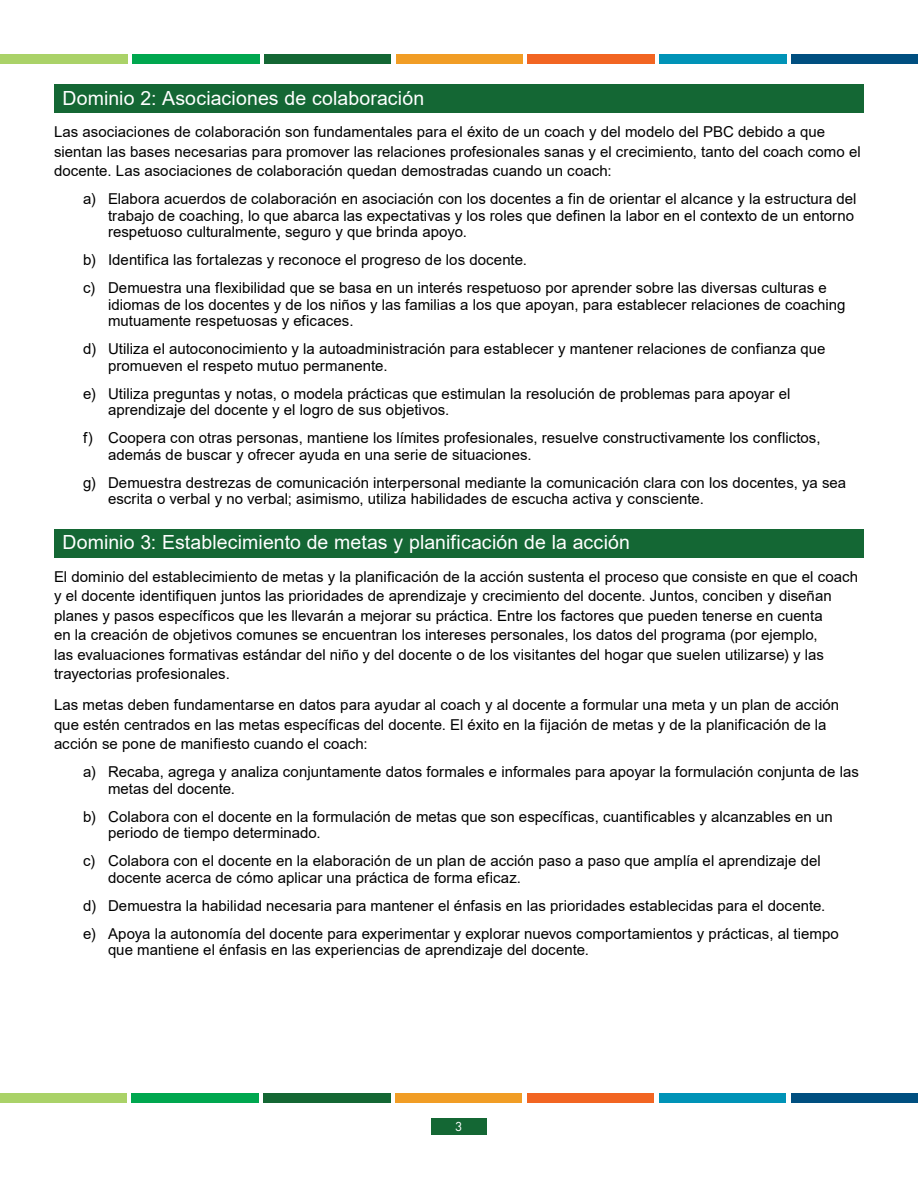
<style>
.page{position:relative;width:918px;height:1188px;background:#fff}
.page>*{position:absolute;margin:0;border:0;box-sizing:border-box;transform-origin:0 0}
.t1{font:19.5px "Arial";letter-spacing:.005em;color:#fff}
.t2{font:15px/16.5px "Arial";letter-spacing:.005em;color:#000}
.t3{font:12px "Futura Std";color:#fff}
</style>
<div class="page">
<div style="left:0;top:54px;width:128px;height:10px;background:#aad268"></div>
<div style="left:132px;top:54px;width:128px;height:10px;background:#00a74f"></div>
<div style="left:264px;top:54px;width:128px;height:10px;background:#146734"></div>
<div style="left:396px;top:54px;width:127px;height:10px;background:#f19d25"></div>
<div style="left:528px;top:54px;width:127px;height:10px;background:#f26522"></div>
<div style="left:660px;top:54px;width:127px;height:10px;background:#0093b7"></div>
<div style="left:791px;top:54px;width:127px;height:10px;background:#004f80"></div>
<div style="left:431px;top:1118px;width:56px;height:16px;background:#146734"></div>
<div style="left:0;top:1093px;width:127px;height:10px;background:#aad268"></div>
<div style="left:132px;top:1093px;width:127px;height:10px;background:#00a74f"></div>
<div style="left:264px;top:1093px;width:127px;height:10px;background:#146734"></div>
<div style="left:395px;top:1093px;width:128px;height:10px;background:#f19d25"></div>
<div style="left:527px;top:1093px;width:127px;height:10px;background:#f26522"></div>
<div style="left:659px;top:1093px;width:127px;height:10px;background:#0093b7"></div>
<div style="left:791px;top:1093px;width:127px;height:10px;background:#004f80"></div>
<div style="left:54px;top:84px;width:810px;height:29px;background:#146734"></div>
<div style="left:54px;top:529px;width:810px;height:29px;background:#146734"></div>
<h3 class="t1" style="left:63px;top:85px;width:363px">Dominio 2: Asociaciones de colaboración</h3>
<p class="t2" style="left:54px;top:122px;width:808px;line-height:19.5px">Las asociaciones de colaboración son fundamentales para el éxito de un coach y del modelo del PBC debido a que sientan las bases necesarias para promover las relaciones profesionales sanas y el crecimiento, tanto del coach como el docente. Las asociaciones de colaboración quedan demostradas cuando un coach:</p>
<p class="t2" style="left:108px;top:191px;width:750px;text-indent:-25px">a) Elabora acuerdos de colaboración en asociación con los docentes a fin de orientar el alcance y la estructura del trabajo de coaching, lo que abarca las expectativas y los roles que definen la labor en el contexto de un entorno respetuoso culturalmente, seguro y que brinda apoyo.</p>
<p class="t2" style="left:83px;top:252px;width:445px">b) Identifica las fortalezas y reconoce el progreso de los docente.</p>
<p class="t2" style="left:108px;top:280px;width:739px;text-indent:-25px">c) Demuestra una flexibilidad que se basa en un interés respetuoso por aprender sobre las diversas culturas e idiomas de los docentes y de los niños y las familias a los que apoyan, para establecer relaciones de coaching mutuamente respetuosas y eficaces.</p>
<p class="t2" style="left:108px;top:341px;width:719px;text-indent:-25px">d) Utiliza el autoconocimiento y la autoadministración para establecer y mantener relaciones de confianza que promueven el respeto mutuo permanente.</p>
<p class="t2" style="left:108px;top:385px;width:684px;text-indent:-25px">e) Utiliza preguntas y notas, o modela prácticas que estimulan la resolución de problemas para apoyar el aprendizaje del docente y el logro de sus objetivos.</p>
<p class="t2" style="left:108px;top:430px;width:714px;text-indent:-25px">f) Coopera con otras personas, mantiene los límites profesionales, resuelve constructivamente los conflictos, además de buscar y ofrecer ayuda en una serie de situaciones.</p>
<p class="t2" style="left:108px;top:474px;width:740px;text-indent:-25px">g) Demuestra destrezas de comunicación interpersonal mediante la comunicación clara con los docentes, ya sea escrita o verbal y no verbal; asimismo, utiliza habilidades de escucha activa y consciente.</p>
<h3 class="t1" style="left:63px;top:529px;width:569px">Dominio 3: Establecimiento de metas y planificación de la acción</h3>
<p class="t2" style="left:54px;top:567px;width:806px;line-height:19.5px">El dominio del establecimiento de metas y la planificación de la acción sustenta el proceso que consiste en que el coach y el docente identifiquen juntos las prioridades de aprendizaje y crecimiento del docente. Juntos, conciben y diseñan planes y pasos específicos que les llevarán a mejorar su práctica. Entre los factores que pueden tenerse en cuenta<br>en la creación de objetivos comunes se encuentran los intereses personales, los datos del programa (por ejemplo,<br>las evaluaciones formativas estándar del niño y del docente o de los visitantes del hogar que suelen utilizarse) y las trayectorias profesionales.</p>
<p class="t2" style="left:54px;top:695px;width:787px;line-height:19.5px">Las metas deben fundamentarse en datos para ayudar al coach y al docente a formular una meta y un plan de acción que estén centrados en las metas específicas del docente. El éxito en la fijación de metas y de la planificación de la acción se pone de manifiesto cuando el coach:</p>
<p class="t2" style="left:108px;top:764px;width:752px;text-indent:-25px">a) Recaba, agrega y analiza conjuntamente datos formales e informales para apoyar la formulación conjunta de las metas del docente.</p>
<p class="t2" style="left:108px;top:808px;width:726px;text-indent:-25px">b) Colabora con el docente en la formulación de metas que son específicas, cuantificables y alcanzables en un periodo de tiempo determinado.</p>
<p class="t2" style="left:108px;top:852px;width:714px;text-indent:-25px">c) Colabora con el docente en la elaboración de un plan de acción paso a paso que amplía el aprendizaje del docente acerca de cómo aplicar una práctica de forma eficaz.</p>
<p class="t2" style="left:83px;top:897px;width:744px">d) Demuestra la habilidad necesaria para mantener el énfasis en las prioridades establecidas para el docente.</p>
<p class="t2" style="left:108px;top:925px;width:732px;text-indent:-25px">e) Apoya la autonomía del docente para experimentar y explorar nuevos comportamientos y prácticas, al tiempo que mantiene el énfasis en las experiencias de aprendizaje del docente.</p>
<p class="t3" style="left:455px;top:1119px;width:9px">3</p>
</div>
